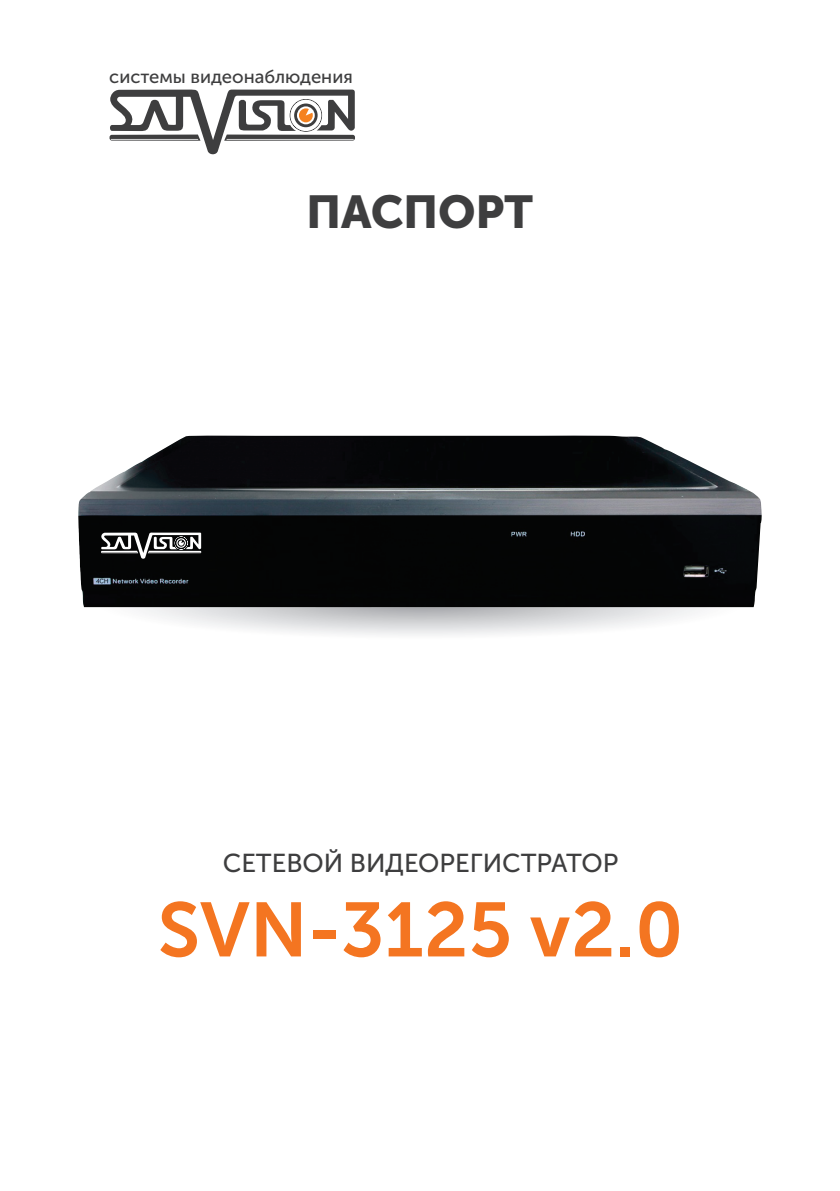
<style>
.page{position:relative;width:840px;height:1191px;background:#fff}
.page>*{position:absolute;margin:0;border:0;box-sizing:border-box;transform-origin:0 0}
.t1{font:76.4px "Museo Sans Cyrl 700";color:#f47521}
.t2{font:45.8px "Museo Sans Cyrl 900";color:#3e3e3f}
.t3{font:25.8px "Museo Sans Cyrl 500";color:#3e3e3f}
.t4{font:18.4px "Museo Sans Cyrl 500";color:#3e3e3f}
.s1{color:#fff}
</style>
<div class="page">
<img style="left:78px;top:435px;width:683px;height:172px">
<svg style="left:101px;top:532px;width:100px;height:27px"></svg>
<svg style="left:109px;top:89px;width:246px;height:66px"></svg>
<p class="t4" style="left:109px;top:69px;width:245px">сист<span class="s1">емы вид</span>еонаблюдения</p>
<h2 class="t2" style="left:306px;top:194px;width:228px">ПАСПОРТ</h2>
<p class="t3" style="left:223px;top:852px;width:397px">СЕТЕВОЙ ВИДЕОРЕГИСТРАТОР</p>
<h1 class="t1" style="left:157px;top:899px;width:526px">SVN-3125 v2.0</h1>
</div>
